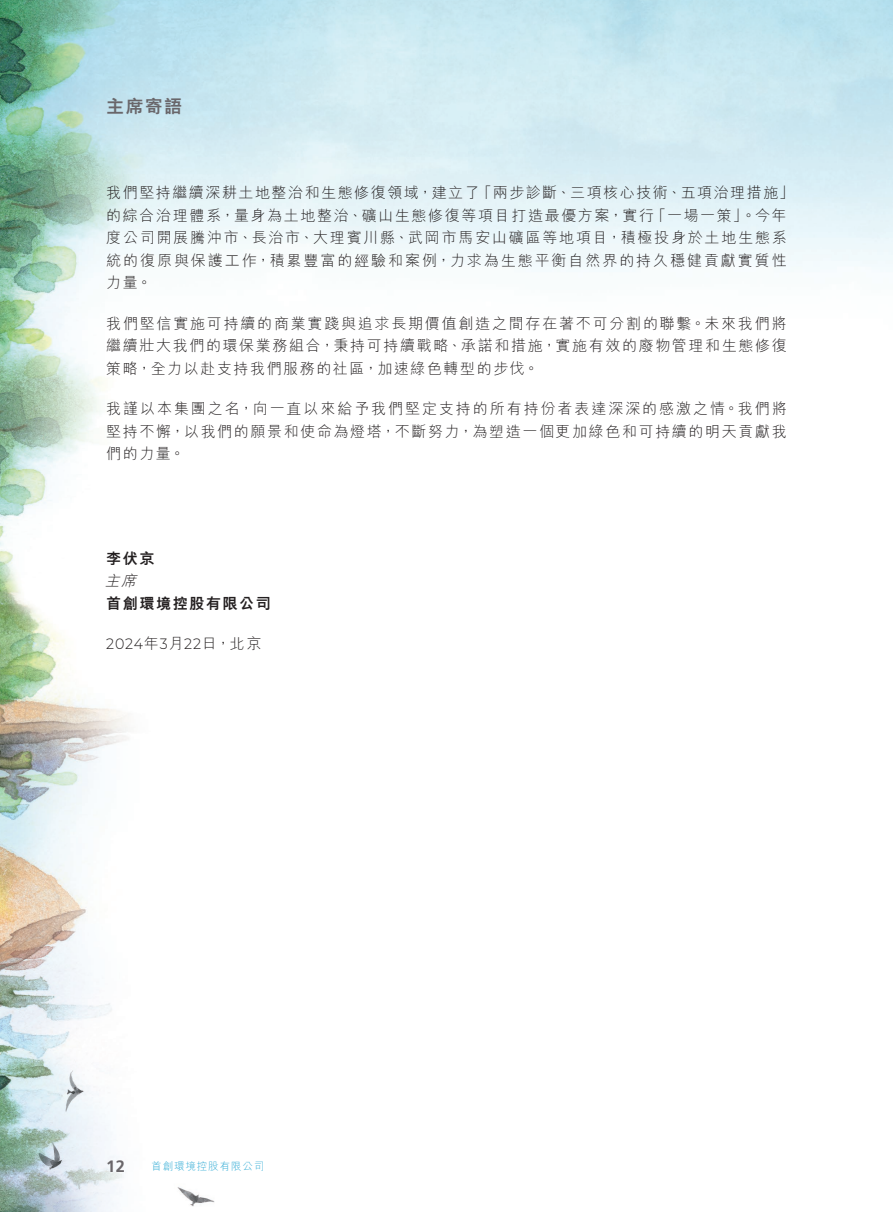
<style>
.page{position:relative;width:893px;height:1212px;background:#fff}
.page>*{position:absolute;margin:0;border:0;box-sizing:border-box;transform-origin:0 0}
.t1{font:800 18px "M Hei HK";color:#69666a}
.t2{font:700 16.5px "Frutiger LT Std";color:#69666a}
.t3{font:300 15px/22.5px "M Hei HK";letter-spacing:.11em;color:#231f20;text-align:justify}
.t4{font:800 15px "M Hei HK";letter-spacing:.11em;color:#231f20}
.t5{font:300 15px "Montserrat";letter-spacing:.055em;color:#231f20;scale:.95 1}
.t6{font:italic 300 15px "M Hei HK";color:#231f20}
.t7{font:300 10.5px "M Hei HK";letter-spacing:.085em;color:#30abd5}
.s1{font-family:"M Hei HK"}
</style>
<div class="page">
<img style="left:0;top:0;width:893px;height:1212px">
<div style="left:105px;top:1158px;width:21px;height:16px;background:#f8fafc"></div>
<p class="t1" style="left:106px;top:97px;width:77px">主席寄語</p>
<p class="t3" style="left:106px;top:181px;width:689px;text-align:left">我們堅持繼續深耕土地整治和生態修復領域，建立了「兩步診斷、三項核心技術、五項治理措施」的綜合治理體系，量身為土地整治、礦山生態修復等項目打造最優方案，實行「一場一策」。今年度公司開展騰沖市、長治市、大理賓川縣、武岡市馬安山礦區等地項目，積極投身於土地生態系統的復原與保護工作，積累豐富的經驗和案例，力求為生態平衡自然界的持久穩健貢獻實質性力量。</p>
<p class="t3" style="left:106px;top:312px;width:682px">我們堅信實施可持續的商業實踐與追求長期價值創造之間存在著不可分割的聯繫。未來我們將繼續壯大我們的環保業務組合，秉持可持續戰略、承諾和措施，實施有效的廢物管理和生態修復策略，全力以赴支持我們服務的社區，加速綠色轉型的步伐。</p>
<p class="t3" style="left:106px;top:397px;width:682px">我謹以本集團之名，向一直以來給予我們堅定支持的所有持份者表達深深的感激之情。我們將堅持不懈，以我們的願景和使命為燈塔，不斷努力，為塑造一個更加綠色和可持續的明天貢獻我們的力量。</p>
<p class="t4" style="left:106px;top:551px;width:50px">李伏京</p>
<p class="t6" style="left:105px;top:573px;width:37px">主席</p>
<p class="t4" style="left:106px;top:596px;width:166px">首創環境控股有限公司</p>
<p class="t5" style="left:106px;top:634px;width:165px">2024<span class="s1">年</span>3<span class="s1">月</span>22<span class="s1">日，北京</span></p>
<p class="t2" style="left:106px;top:1156px;width:20px">12</p>
<p class="t7" style="left:151px;top:1161px;width:115px">首創環境控股有限公司</p>
</div>
